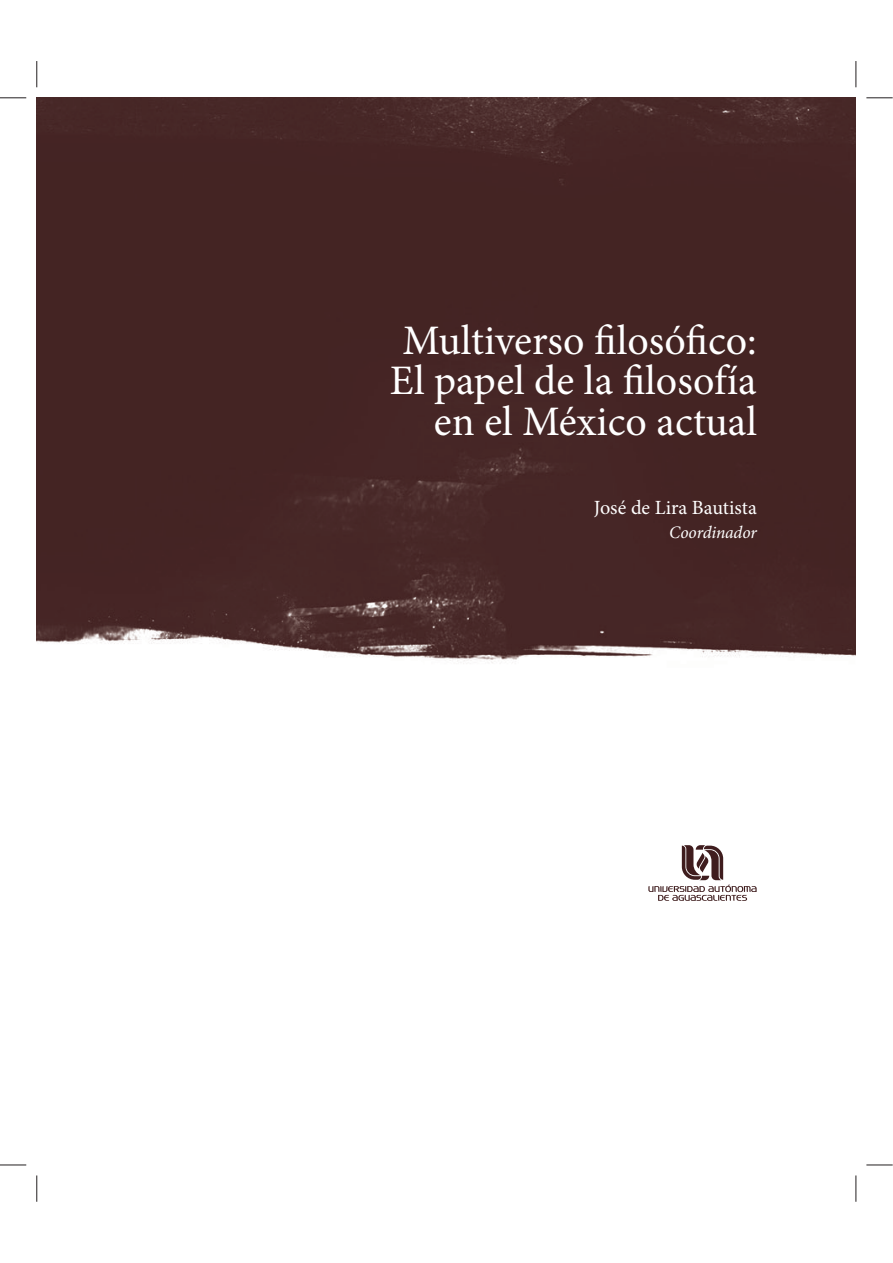
<style>
.page{position:relative;width:893px;height:1263px;background:#fff}
.page>*{position:absolute;margin:0;border:0;box-sizing:border-box;transform-origin:0 0}
.t1{font:42px/40.2px "Minion Pro";color:#fff;text-align:right}
.t2{font:20.1px "Minion Pro";color:#fff}
.t3{font:italic 17.55px "Minion Pro";letter-spacing:-.01em;color:#fff}
</style>
<div class="page">
<img style="left:37px;top:98px;width:819px;height:794px">
<svg style="left:648px;top:845px;width:108px;height:56px"></svg>
<svg style="left:0;top:98px;width:26px;height:1px"></svg>
<svg style="left:866px;top:98px;width:27px;height:1px"></svg>
<svg style="left:0;top:1165px;width:26px;height:1px"></svg>
<svg style="left:866px;top:1165px;width:27px;height:1px"></svg>
<svg style="left:37px;top:61px;width:1px;height:26px"></svg>
<svg style="left:37px;top:1175px;width:1px;height:27px"></svg>
<svg style="left:856px;top:61px;width:1px;height:26px"></svg>
<svg style="left:856px;top:1175px;width:1px;height:27px"></svg>
<p class="t1" style="left:390px;top:320px;width:369px">Multiverso filosófico:<br>El papel de la filosofía en el México actual</p>
<p class="t2" style="left:594px;top:496px;width:165px">José de Lira Bautista</p>
<p class="t3" style="left:669px;top:522px;width:89px">Coordinador</p>
</div>
